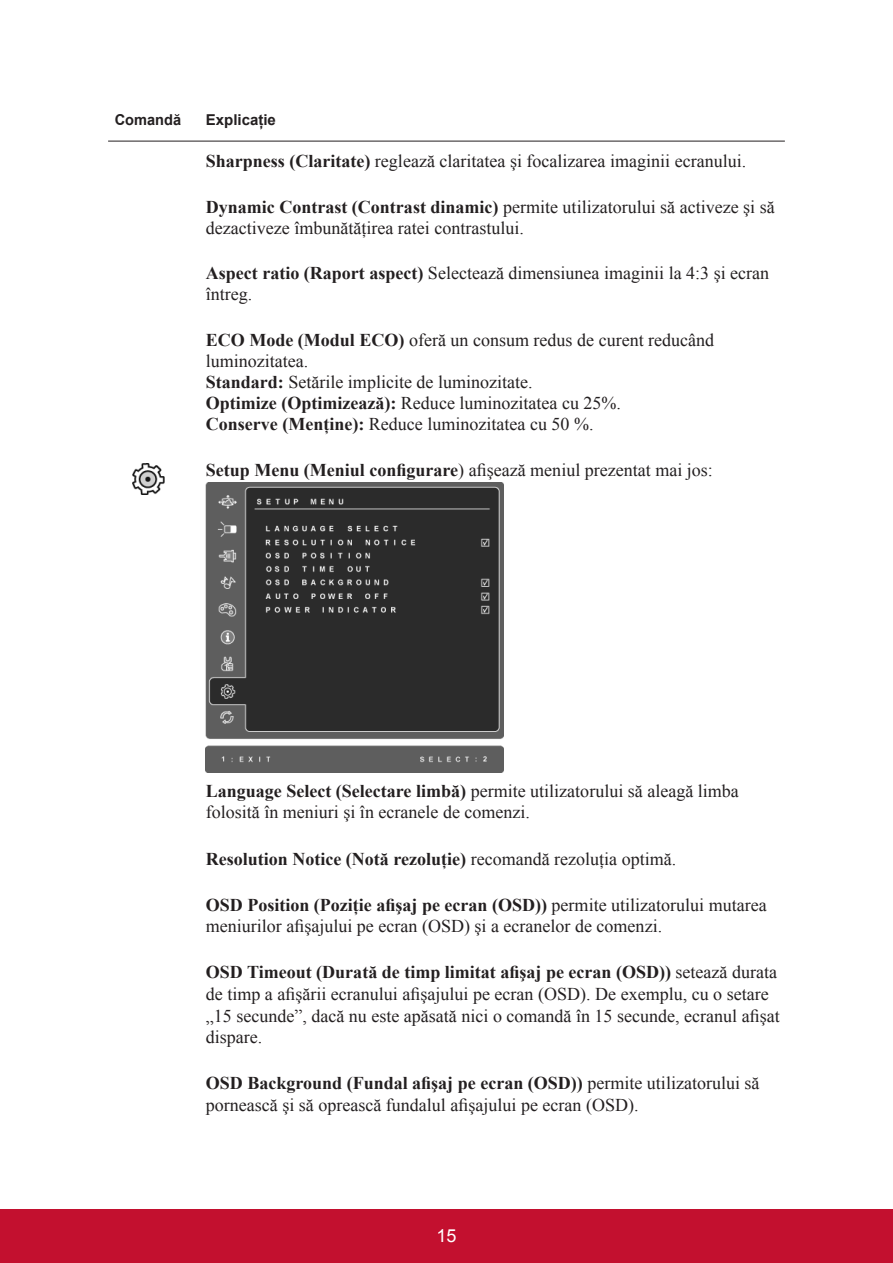
<style>
.page{position:relative;width:893px;height:1263px;background:#fff}
.page>*{position:absolute;margin:0;border:0;box-sizing:border-box;transform-origin:0 0}
.t1{font:18px/21px "Times New Roman";color:#231f20}
.t2{font:700 18px "Times New Roman";color:#231f20}
.t3{font:18px "Arial";color:#fff}
.t4{font:700 15px "Arial";color:#231f20}
.s1{font-weight:700}
.s2{font-weight:400}
</style>
<div class="page">
<div style="left:0;top:1210px;width:892px;height:53px;background:#c3102f"></div>
<img style="left:132px;top:463px;width:33px;height:32px">
<img style="left:206px;top:482px;width:297px;height:290px">
<hr style="left:108px;top:141px;width:676px;height:1px;background:#231f20">
<p class="t4" style="left:115px;top:110px;width:68px">Comandă</p>
<p class="t4" style="left:206px;top:110px;width:72px">Explicaţie</p>
<p class="t1" style="left:206px;top:151px;width:541px"><span class="s1">Sharpness (Claritate)</span> reglează claritatea şi focalizarea imaginii ecranului.</p>
<p class="t1" style="left:206px;top:196px;width:570px"><span class="s1">Dynamic Contrast (Contrast dinamic)</span> permite utilizatorului să activeze şi să dezactiveze îmbunătăţirea ratei contrastului.</p>
<p class="t1" style="left:206px;top:263px;width:564px"><span class="s1">Aspect ratio (Raport aspect)</span> Selectează dimensiunea imaginii la 4:3 şi ecran întreg.</p>
<p class="t1" style="left:206px;top:329px;width:509px"><span class="s1">ECO Mode (Modul ECO)</span> oferă un consum redus de curent reducând luminozitatea.<br><span class="s1">Standard:</span> Setările implicite de luminozitate.<br><span class="s1">Optimize (Optimizează):</span> Reduce luminozitatea cu 25%.<br><span class="s1">Conserve (Menţine):</span> Reduce luminozitatea cu 50 %.</p>
<p class="t1" style="left:206px;top:459px;width:508px"><span class="s1">Setup Menu (Meniul configurare</span>) afişează meniul prezentat mai jos:</p>
<p class="t1" style="left:206px;top:779px;width:534px;line-height:21.6px"><span class="s1">Language Select (Selectare limbă)</span> permite utilizatorului să aleagă limba folosită în meniuri şi în ecranele de comenzi.</p>
<p class="t2" style="left:206px;top:846px;width:472px">Resolution Notice (Notă rezoluţie) <span class="s2">recomandă rezoluţia optimă.</span></p>
<p class="t1" style="left:206px;top:893px;width:562px;line-height:21.6px"><span class="s1">OSD Position (Poziţie afişaj pe ecran (OSD))</span> permite utilizatorului mutarea meniurilor afişajului pe ecran (OSD) şi a ecranelor de comenzi.</p>
<p class="t1" style="left:206px;top:961px;width:575px;line-height:21.6px"><span class="s1">OSD Timeout (Durată de timp limitat afişaj pe ecran (OSD))</span> setează durata de timp a afişării ecranului afişajului pe ecran (OSD). De exemplu, cu o setare „15 secunde”, dacă nu este apăsată nici o comandă în 15 secunde, ecranul afişat dispare.</p>
<p class="t1" style="left:206px;top:1072px;width:555px;line-height:21.6px"><span class="s1">OSD Background (Fundal afişaj pe ecran (OSD))</span> permite utilizatorului să pornească şi să oprească fundalul afişajului pe ecran (OSD).</p>
<p class="t3" style="left:436px;top:1223px;width:22px">15</p>
</div>
